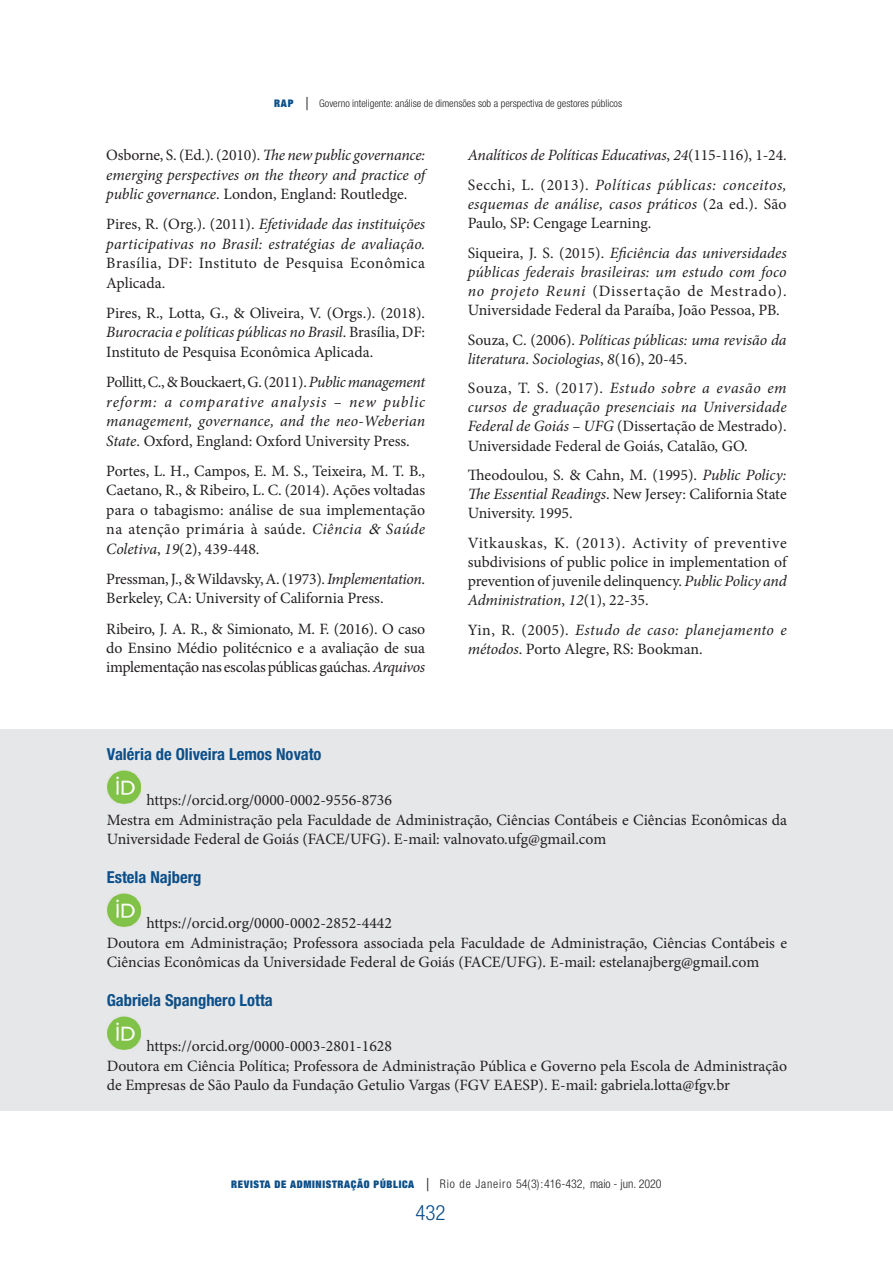
<style>
.page{position:relative;width:893px;height:1263px;background:#fff}
.page>*{position:absolute;margin:0;border:0;box-sizing:border-box;transform-origin:0 0}
.t1{font:300 condensed 21px "Helvetica Neue LT Std";color:#0c4f89}
.t2{font:700 condensed 16.5px "Helvetica Neue LT Std";color:#0c4f89}
.t3{font:15.75px/19.5px "Minion Pro";color:#231f20;text-align:justify}
.t4{font:italic 15.75px/19.5px "Minion Pro";color:#231f20;text-align:justify}
.t5{font:15.75px/19.5px "Minion Pro";letter-spacing:.03em;color:#231f20}
.t6{font:300 condensed 12px "Helvetica Neue LT Std";color:#231f20}
.t7{font:300 condensed 10.5px "Helvetica Neue LT Std";color:#231f20}
.s1{font-family:"Helvetica Neue";font-weight:900;font-stretch:expanded;color:#0c4f89}
.s2{font-size:18px}
.s3{font-style:normal}
.s4{font-style:italic}
.s5{font-family:"Helvetica Neue";font-weight:900;font-stretch:expanded;font-size:10.5px;color:#0c4f89}
</style>
<div class="page">
<div style="left:1px;top:729px;width:892px;height:382px;background:#e6e7e9"></div>
<img style="left:107px;top:770px;width:34px;height:34px">
<img style="left:107px;top:893px;width:34px;height:34px">
<img style="left:107px;top:1016px;width:34px;height:34px">
<p class="t7" style="left:274px;top:98px;width:349px"><span class="s1">RAP</span> <span class="s2">|</span> Governo inteligente: análise de dimensões sob a perspectiva de gestores públicos</p>
<p class="t4" style="left:106px;top:145px;width:320px"><span class="s3">Osborne, S. (Ed.). (2010).</span> The new public governance: emerging perspectives on the theory and practice of public governance<span class="s3">. London, England: Routledge.</span></p>
<p class="t4" style="left:106px;top:214px;width:320px"><span class="s3">Pires, R. (Org.). (2011).</span> Efetividade das instituições participativas no Brasil: estratégias de avaliação.</p>
<p class="t5" style="left:106px;top:254px;width:320px">Brasília, DF: Instituto de Pesquisa Econômica<br>Aplicada.</p>
<p class="t3" style="left:106px;top:303px;width:320px">Pires, R., Lotta, G., &amp; Oliveira, V. (Orgs.). (2018).<br><span class="s4">Burocracia e políticas públicas no Brasil</span>. Brasília, DF:<br>Instituto de Pesquisa Econômica Aplicada.</p>
<p class="t4" style="left:106px;top:372px;width:320px"><span class="s3">Pollitt, C., &amp; Bouckaert, G. (2011).</span> Public management reform: a comparative analysis – new public management, governance, and the neo-Weberian State<span class="s3">. Oxford, England: Oxford University Press.</span></p>
<p class="t3" style="left:106px;top:461px;width:320px">Portes, L. H., Campos, E. M. S., Teixeira, M. T. B., Caetano, R., &amp; Ribeiro, L. C. (2014). Ações voltadas para o tabagismo: análise de sua implementação na atenção primária à saúde. <span class="s4">Ciência</span> <span class="s4">&amp;</span> <span class="s4">Saúde Coletiva</span>, <span class="s4">19</span>(2), 439-448.</p>
<p class="t3" style="left:106px;top:569px;width:320px">Pressman, J., &amp; Wildavsky, A. (1973). <span class="s4">Implementation</span>.<br>Berkeley, CA: University of California Press.</p>
<p class="t3" style="left:106px;top:619px;width:320px;line-height:19px">Ribeiro, J. A. R., &amp; Simionato, M. F. (2016). O caso do Ensino Médio politécnico e a avaliação de sua implementação nas escolas públicas gaúchas. <span class="s4">Arquivos</span></p>
<p class="t4" style="left:468px;top:140px;width:320px;line-height:29.7px">Analíticos de Políticas Educativas<span class="s3">,</span> 24<span class="s3">(115-116), 1-24.<br>Secchi, L. (2013).</span> Políticas públicas: conceitos,</p>
<p class="t3" style="left:468px;top:195px;width:320px;line-height:19px"><span class="s4">esquemas de análise, casos práticos</span> (2a ed.). São<br>Paulo, SP: Cengage Learning.</p>
<p class="t3" style="left:468px;top:243px;width:320px;line-height:19px">Siqueira, J. S. (2015). <span class="s4">Eficiência das universidades públicas federais brasileiras: um estudo com foco no projeto Reuni</span> (Dissertação de Mestrado).<br>Universidade Federal da Paraíba, João Pessoa, PB.</p>
<p class="t4" style="left:468px;top:330px;width:320px;line-height:19px"><span class="s3">Souza, C. (2006).</span> Políticas públicas: uma revisão da literatura<span class="s3">.</span> Sociologias<span class="s3">,</span> 8<span class="s3">(16), 20-45.</span></p>
<p class="t4" style="left:468px;top:379px;width:320px;line-height:19px"><span class="s3">Souza, T. S. (2017).</span> Estudo sobre a evasão em cursos de graduação presenciais na Universidade Federal de Goiás – UFG <span class="s3">(Dissertação de Mestrado).<br>Universidade Federal de Goiás, Catalão, GO.</span></p>
<p class="t3" style="left:468px;top:466px;width:320px;line-height:19px">Theodoulou, S. &amp; Cahn, M. (1995). <span class="s4">Public Policy:<br>The Essential Readings</span>. New Jersey: California State University. 1995.</p>
<p class="t3" style="left:468px;top:533px;width:320px;line-height:19px">Vitkauskas, K. (2013). Activity of preventive subdivisions of public police in implementation of prevention of juvenile delinquency. <span class="s4">Public Policy and Administration</span>, <span class="s4">12</span>(1), 22-35.</p>
<p class="t3" style="left:468px;top:620px;width:320px">Yin, R. (2005). <span class="s4">Estudo de caso: planejamento e métodos</span>. Porto Alegre, RS: Bookman.</p>
<p class="t2" style="left:107px;top:744px;width:216px">Valéria de Oliveira Lemos Novato</p>
<p class="t3" style="left:107px;top:791px;width:682px;text-align:left;text-indent:40px">https://orcid.org/0000-0002-9556-8736<br>Mestra em Administração pela Faculdade de Administração, Ciências Contábeis e Ciências Econômicas da<br>Universidade Federal de Goiás (FACE/UFG). E-mail: valnovato.ufg@gmail.com</p>
<p class="t2" style="left:107px;top:867px;width:96px">Estela Najberg</p>
<p class="t3" style="left:107px;top:914px;width:682px;text-align:left;text-indent:40px">https://orcid.org/0000-0002-2852-4442<br>Doutora em Administração; Professora associada pela Faculdade de Administração, Ciências Contábeis e<br>Ciências Econômicas da Universidade Federal de Goiás (FACE/UFG). E-mail: estelanajberg@gmail.com</p>
<p class="t2" style="left:107px;top:990px;width:168px">Gabriela Spanghero Lotta</p>
<p class="t3" style="left:107px;top:1037px;width:682px;text-align:left;text-indent:40px">https://orcid.org/0000-0003-2801-1628<br>Doutora em Ciência Política; Professora de Administração Pública e Governo pela Escola de Administração de Empresas de São Paulo da Fundação Getulio Vargas (FGV EAESP). E-mail: gabriela.lotta@fgv.br</p>
<p class="t6" style="left:231px;top:1176px;width:432px"><span class="s5">REVISTA DE ADMINISTRAÇÃO PÚBLICA</span> <span class="s2">|</span> Rio de Janeiro 54(3):416-432, maio - jun. 2020</p>
<h1 class="t1" style="left:415px;top:1200px;width:32px">432</h1>
</div>
